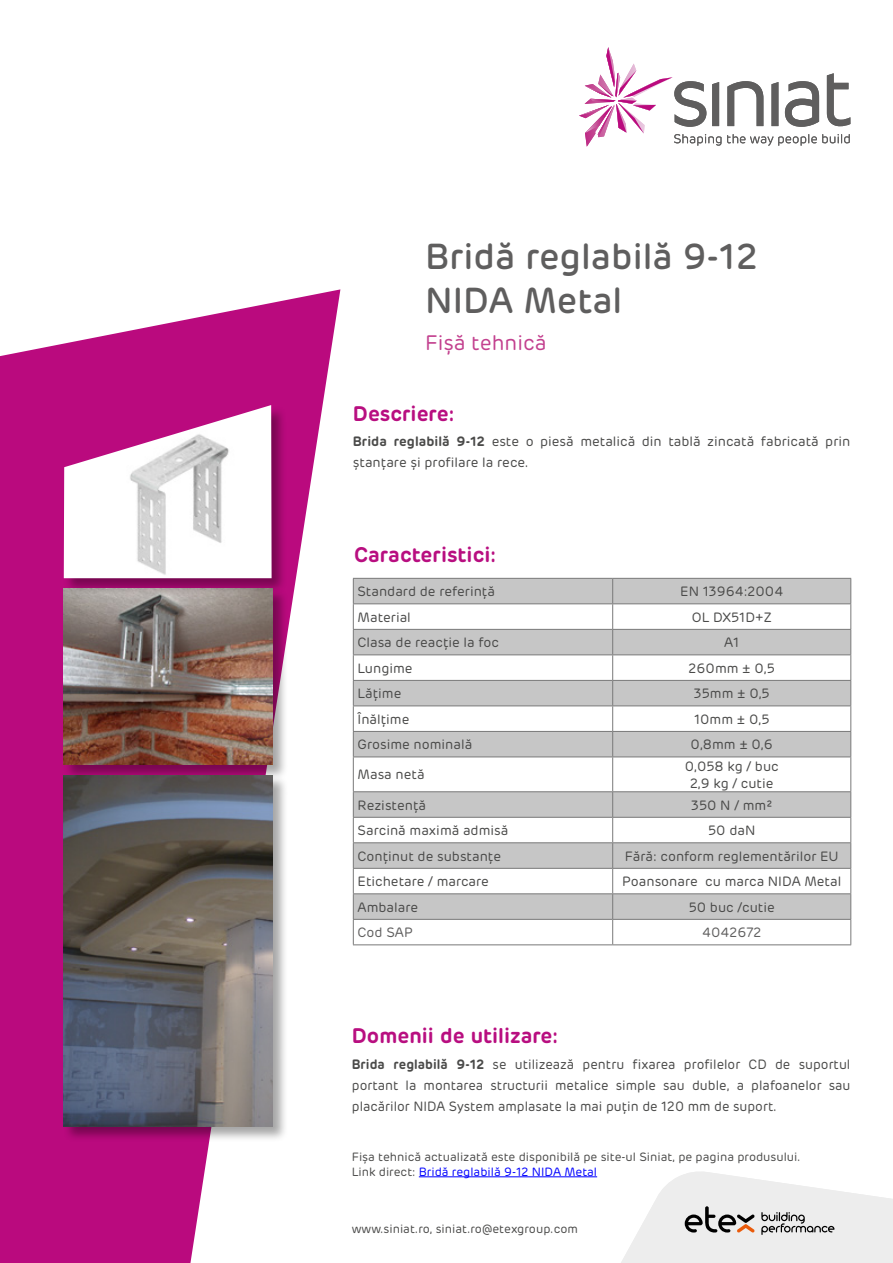
<style>
.page{position:relative;width:893px;height:1263px;background:#fff}
.page>*{position:absolute;margin:0;border:0;box-sizing:border-box;transform-origin:0 0}
.Heading_1{font:500 36px/43.2px "Rubrik";color:#5f5e5e}
.Heading_3{font:600 21px "Rubrik";color:#b80e80}
.Heading_2{font:21px "Rubrik";color:#c3418f}
.t1{font:13.5px/21px "Rubrik";color:#4a4a49}
.t2{font:13.5px "Rubrik";color:#5f5e5e}
.t3{font:12px "Rubrik";color:#4a4a49}
.t4{font:12px "Rubrik";color:#00f}
.s1{font-weight:600}
.s2{color:#4a4a49}
</style>
<div class="page">
<svg style="left:621px;top:1171px;width:272px;height:92px"></svg>
<svg style="left:0;top:289px;width:340px;height:974px;fill:#ba0a7e"></svg>
<hr style="left:419px;top:1176px;width:178px;height:1px;background:#00f">
<svg style="left:579px;top:47px;width:271px;height:100px"></svg>
<svg style="left:354px;top:579px;width:496px;height:212px"></svg>
<hr style="left:353px;top:578px;width:260px;height:1px;background:#797979">
<hr style="left:613px;top:578px;width:238px;height:1px;background:#797979">
<hr style="left:353px;top:603px;width:260px;height:1px;background:#797979">
<hr style="left:613px;top:603px;width:238px;height:1px;background:#797979">
<hr style="left:353px;top:629px;width:260px;height:1px;background:#797979">
<hr style="left:613px;top:629px;width:238px;height:1px;background:#797979">
<hr style="left:353px;top:654px;width:260px;height:1px;background:#797979">
<hr style="left:613px;top:654px;width:238px;height:1px;background:#797979">
<hr style="left:353px;top:680px;width:260px;height:1px;background:#797979">
<hr style="left:613px;top:680px;width:238px;height:1px;background:#797979">
<hr style="left:353px;top:705px;width:260px;height:1px;background:#797979">
<hr style="left:613px;top:705px;width:238px;height:1px;background:#797979">
<hr style="left:353px;top:731px;width:260px;height:1px;background:#797979">
<svg style="left:353px;top:579px;width:1px;height:177px"></svg>
<hr style="left:613px;top:731px;width:238px;height:1px;background:#797979">
<svg style="left:612px;top:579px;width:1px;height:177px"></svg>
<svg style="left:850px;top:579px;width:1px;height:177px"></svg>
<hr style="left:353px;top:756px;width:260px;height:1px;background:#797979">
<hr style="left:353px;top:757px;width:1px;height:34px;background:#797979">
<hr style="left:613px;top:756px;width:238px;height:1px;background:#797979">
<hr style="left:612px;top:757px;width:1px;height:34px;background:#797979">
<hr style="left:850px;top:757px;width:1px;height:34px;background:#797979">
<hr style="left:353px;top:791px;width:260px;height:1px;background:#797979">
<hr style="left:613px;top:791px;width:238px;height:1px;background:#797979">
<hr style="left:353px;top:944px;width:260px;height:1px;background:#797979">
<svg style="left:353px;top:792px;width:498px;height:152px"></svg>
<hr style="left:613px;top:944px;width:238px;height:1px;background:#797979">
<div style="left:63px;top:588px;width:226px;height:193px;background:#000;opacity:.35"></div>
<img style="left:64px;top:594px;width:209px;height:171px">
<div style="left:63px;top:775px;width:226px;height:366px;background:#000;opacity:.35"></div>
<img style="left:64px;top:775px;width:209px;height:351px">
<div style="left:63px;top:405px;width:225px;height:189px;background:#000;opacity:.35"></div>
<svg style="left:64px;top:405px;width:208px;height:173px"></svg>
<img style="left:80px;top:429px;width:189px;height:147px">
<h1 class="Heading_1" style="left:425px;top:235px;width:334px">Bridă reglabilă 9-12<br>NIDA Metal</h1>
<h2 class="Heading_2" style="left:425px;top:329px;width:123px">Fișă tehnică</h2>
<h3 class="Heading_3" style="left:353px;top:400px;width:103px">Descriere:</h3>
<p class="t1" style="left:353px;top:431px;width:499px"><span class="s1">Brida reglabilă 9-12</span> este o piesă metalică din tablă zincată fabricată prin ștanţare și profilare la rece.</p>
<h3 class="Heading_3" style="left:354px;top:541px;width:143px">Caracteristici:</h3>
<p class="t1" style="left:358px;top:581px;width:139px">Standard de referinţă</p>
<p class="t1" style="left:680px;top:581px;width:105px">EN 13964:2004</p>
<p class="t1" style="left:358px;top:606px;width:55px">Material</p>
<p class="t1" style="left:692px;top:606px;width:81px">OL DX51D+Z</p>
<p class="t1" style="left:358px;top:632px;width:143px">Clasa de reacţie la foc</p>
<p class="t1" style="left:724px;top:632px;width:17px">A1</p>
<p class="t1" style="left:358px;top:657px;width:57px">Lungime</p>
<p class="t1" style="left:689px;top:657px;width:88px">260mm ± 0,5</p>
<p class="t1" style="left:358px;top:683px;width:45px">Lăţime</p>
<p class="t1" style="left:694px;top:683px;width:78px">35mm ± 0,5</p>
<p class="t1" style="left:358px;top:708px;width:53px">Înălţime</p>
<p class="t1" style="left:694px;top:708px;width:77px">10mm ± 0,5</p>
<p class="t1" style="left:358px;top:734px;width:116px">Grosime nominală</p>
<p class="t1" style="left:691px;top:734px;width:84px">0,8mm ± 0,6</p>
<p class="t1" style="left:358px;top:764px;width:69px">Masa netă</p>
<p class="t1" style="left:685px;top:756px;width:96px">0,058 kg / buc</p>
<p class="t1" style="left:690px;top:772px;width:85px">2,9 kg / cutie</p>
<p class="t1" style="left:358px;top:794px;width:70px">Rezistenţă</p>
<p class="t1" style="left:691px;top:794px;width:83px">350 N / mm²</p>
<p class="t1" style="left:358px;top:820px;width:152px">Sarcină maximă admisă</p>
<p class="t1" style="left:708px;top:820px;width:49px">50 daN</p>
<p class="t1" style="left:358px;top:845px;width:145px">Conţinut de substanţe</p>
<p class="t1" style="left:625px;top:845px;width:215px">Fără: conform reglementărilor EU</p>
<p class="t1" style="left:358px;top:871px;width:133px">Etichetare / marcare</p>
<p class="t1" style="left:622px;top:871px;width:221px">Poansonare cu marca NIDA Metal</p>
<p class="t1" style="left:358px;top:896px;width:62px">Ambalare</p>
<p class="t1" style="left:689px;top:896px;width:88px">50 buc /cutie</p>
<p class="t2" style="left:358px;top:924px;width:57px">Cod SAP</p>
<p class="t2" style="left:702px;top:924px;width:61px">4042672</p>
<h3 class="Heading_3" style="left:352px;top:1023px;width:208px">Domenii de utilizare:</h3>
<p class="t1" style="left:352px;top:1053px;width:500px;text-align:justify"><span class="s1">Brida reglabilă 9-12</span> se utilizează pentru fixarea profilelor CD de suportul portant la montarea structurii metalice simple sau duble, a plafoanelor sau placărilor NIDA System amplasate la mai puţin de 120 mm de suport.</p>
<p class="t3" style="left:352px;top:1149px;width:450px">Fișa tehnică actualizată este disponibilă pe site-ul Siniat, pe pagina produsului.</p>
<p class="t4" style="left:352px;top:1164px;width:247px"><span class="s2">Link direct:</span> Bridă reglabilă 9-12 NIDA Metal</p>
<p class="t3" style="left:352px;top:1221px;width:228px">www.siniat.ro, siniat.ro@etexgroup.com</p>
</div>
